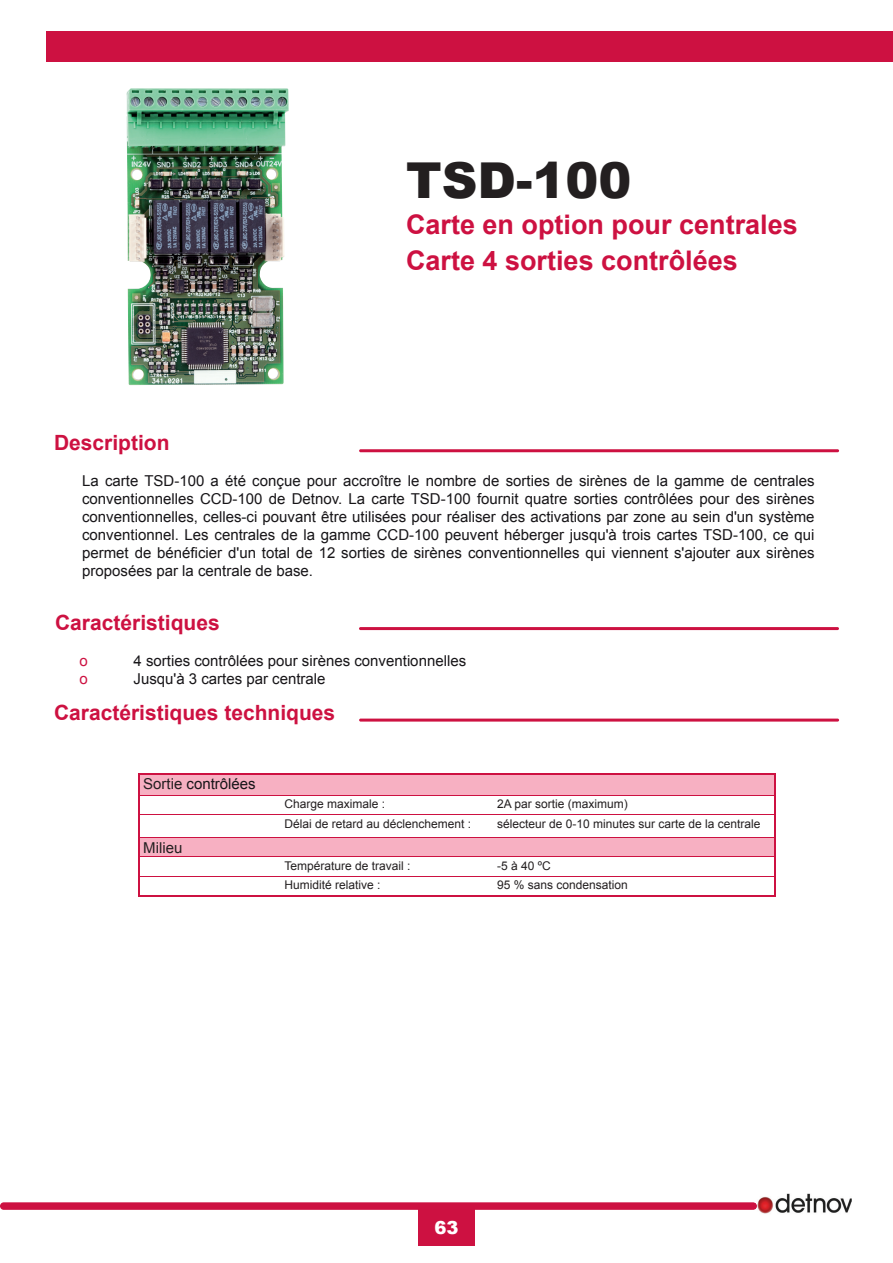
<style>
.page{position:relative;width:893px;height:1263px;background:#fff}
.page>*{position:absolute;margin:0;border:0;box-sizing:border-box;transform-origin:0 0}
.t1{font:900 49.5px "Arial";color:#231f20}
.t2{font:700 27px/36px "Arial";color:#cd1141}
.t3{font:700 21px "Arial";color:#cd1141}
.t4{font:900 18px "Arial";color:#fff}
.t5{font:15px/18px "Arial";color:#171518;text-align:justify}
.t6{font:15px "Arial";color:#231f20}
.t7{font:15px "Arial";color:#cd1141}
.t8{font:12px "Arial";color:#231f20}
.s1{color:#231f20}
</style>
<div class="page">
<div style="left:0;top:1202px;width:757px;height:8px;background:#cd1141;border-radius:4px"></div>
<div style="left:418px;top:1209px;width:56px;height:37px;background:#cd1141"></div>
<img style="left:755px;top:1193px;width:97px;height:21px">
<svg style="left:755px;top:1203px;width:2px;height:6px"></svg>
<div style="left:47px;top:32px;width:846px;height:30px;background:#cd1141"></div>
<hr style="left:359px;top:449px;width:480px;height:3px;background:#cd1141;border-radius:2px">
<hr style="left:359px;top:627px;width:480px;height:3px;background:#cd1141;border-radius:2px">
<hr style="left:359px;top:719px;width:480px;height:3px;background:#cd1141;border-radius:2px">
<svg style="left:138px;top:773px;width:637px;height:122px"></svg>
<hr style="left:138px;top:895px;width:142px;height:1px;background:#cd1141">
<hr style="left:280px;top:895px;width:495px;height:1px;background:#cd1141">
<hr style="left:140px;top:795px;width:140px;height:1px;background:#cd1141">
<hr style="left:280px;top:795px;width:494px;height:1px;background:#cd1141">
<hr style="left:140px;top:814px;width:140px;height:1px;background:#cd1141">
<hr style="left:280px;top:814px;width:494px;height:1px;background:#cd1141">
<hr style="left:140px;top:837px;width:140px;height:1px;background:#cd1141">
<hr style="left:280px;top:837px;width:494px;height:1px;background:#cd1141">
<hr style="left:140px;top:857px;width:140px;height:1px;background:#cd1141">
<hr style="left:280px;top:857px;width:494px;height:1px;background:#cd1141">
<hr style="left:140px;top:876px;width:140px;height:1px;background:#cd1141">
<hr style="left:280px;top:876px;width:494px;height:1px;background:#cd1141">
<img style="left:126px;top:88px;width:163px;height:297px">
<h3 class="t3" style="left:54px;top:429px;width:117px">Description</h3>
<h1 class="t1" style="left:406px;top:144px;width:227px">TSD-100</h1>
<h2 class="t2" style="left:406px;top:207px;width:393px">Carte en option pour centrales<br>Carte 4 sorties contrôlées</h2>
<p class="t5" style="left:82px;top:472px;width:734px">La carte TSD-100 a été conçue pour accroître le nombre de sorties de sirènes de la gamme de centrales conventionnelles CCD-100 de Detnov. La carte TSD-100 fournit quatre sorties contrôlées pour des sirènes conventionnelles, celles-ci pouvant être utilisées pour réaliser des activations par zone au sein d'un système conventionnel. Les centrales de la gamme CCD-100 peuvent héberger jusqu'à trois cartes TSD-100, ce qui permet de bénéficier d'un total de 12 sorties de sirènes conventionnelles qui viennent s'ajouter aux sirènes proposées par la centrale de base.</p>
<h3 class="t3" style="left:55px;top:609px;width:166px">Caractéristiques</h3>
<p class="t7" style="left:80px;top:651px;width:10px">o</p>
<p class="t5" style="left:134px;top:652px;width:334px">4 sorties contrôlées pour sirènes conventionnelles</p>
<p class="t7" style="left:80px;top:669px;width:10px">o</p>
<p class="t5" style="left:134px;top:670px;width:194px">Jusqu'à 3 cartes par centrale</p>
<h3 class="t3" style="left:54px;top:699px;width:283px">Caractéristiques techniques</h3>
<p class="t5" style="left:143px;top:775px;width:114px"><span class="s1">Sortie</span> contrôlées</p>
<p class="t6" style="left:143px;top:837px;width:41px">Milieu</p>
<p class="t8" style="left:284px;top:796px;width:102px">Charge maximale :</p>
<p class="t8" style="left:497px;top:796px;width:132px">2A par sortie (maximum)</p>
<p class="t8" style="left:284px;top:815px;width:188px">Délai de retard au déclenchement :</p>
<p class="t8" style="left:497px;top:815px;width:265px">sélecteur de 0-10 minutes sur carte de la centrale</p>
<p class="t8" style="left:284px;top:858px;width:128px">Température de travail :</p>
<p class="t8" style="left:497px;top:858px;width:55px">-5 à 40 ºC</p>
<p class="t8" style="left:284px;top:877px;width:98px">Humidité relative :</p>
<p class="t8" style="left:497px;top:877px;width:132px">95 % sans condensation</p>
<p class="t4" style="left:434px;top:1214px;width:26px">63</p>
</div>
